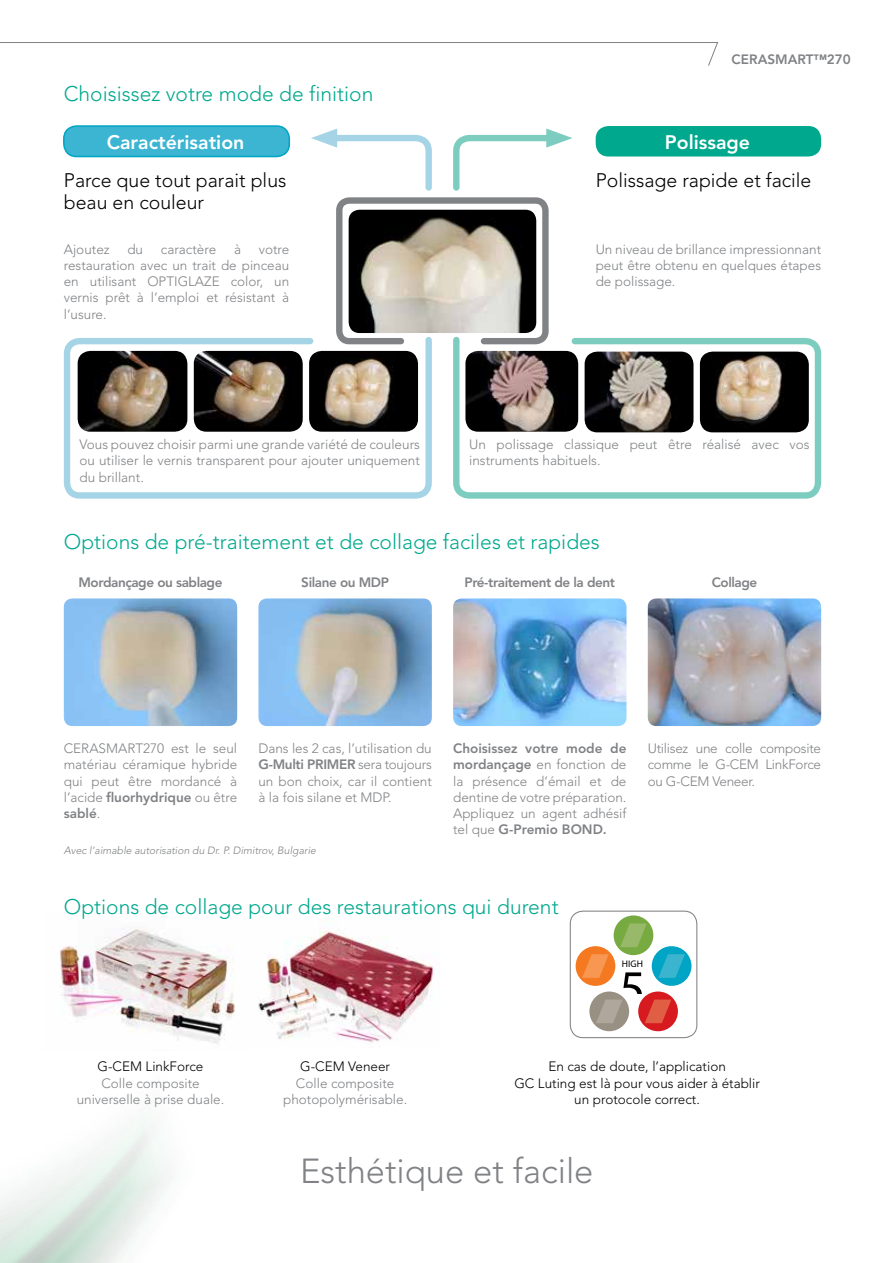
<style>
.page{position:relative;width:885px;height:1263px;background:#fff}
.page>*{position:absolute;margin:0;border:0;box-sizing:border-box;transform-origin:0 0}
.t1{font:50.25px "Myriad Pro";color:#000}
.t2{font:300 34.5px "Avenir LT Std";color:#808285}
.t3{font:300 21px "Avenir LT Std";color:#00a88e}
.t4{font:300 19.5px/22.5px "Avenir LT Std";color:#000}
.t5{font:800 19.5px "Avenir LT Std";color:#fff}
.t6{font:300 13.5px/16.2px "Avenir LT Std";color:#808285;text-align:justify}
.t7{font:300 13.5px/16.5px "Avenir LT Std";color:#000;text-align:center}
.t8{font:800 13.5px "Avenir LT Std";letter-spacing:-.03em;color:#808285}
.t9{font:800 13.5px "Avenir LT Std";color:#808285}
.t10{font:italic 300 10.5px "Avenir LT Std";color:#808285}
.t11{font:9.6px "Myriad Pro";color:#000}
.t12{font:8.55px "Myriad Pro";color:#000}
.s1{font-weight:800}
</style>
<div class="page">
<svg style="left:0;top:1120px;width:171px;height:143px"></svg>
<svg style="left:0;top:42px;width:718px;height:24px"></svg>
<img style="left:348px;top:210px;width:188px;height:123px">
<div style="left:336px;top:197px;width:212px;height:147px;border:6px solid #808285;border-radius:10px"></div>
<svg style="left:63px;top:334px;width:372px;height:165px"></svg>
<svg style="left:450px;top:334px;width:372px;height:165px"></svg>
<svg style="left:453px;top:129px;width:119px;height:62px"></svg>
<svg style="left:311px;top:129px;width:121px;height:62px"></svg>
<img style="left:60px;top:928px;width:175px;height:116px">
<img style="left:258px;top:930px;width:176px;height:113px">
<div style="left:569px;top:910px;width:128px;height:128px;border:1px solid #808285;border-radius:13px"></div>
<div style="left:613px;top:915px;width:40px;height:40px;background:#78aa42;border-radius:50%"></div>
<div style="left:575px;top:946px;width:40px;height:40px;background:#f47920;border-radius:50%"></div>
<div style="left:638px;top:991px;width:39px;height:40px;background:#d71920;border-radius:50%"></div>
<div style="left:651px;top:946px;width:40px;height:40px;background:#00a4c4;border-radius:50%"></div>
<div style="left:589px;top:991px;width:40px;height:40px;background:#989183;border-radius:50%"></div>
<svg style="left:645px;top:999px;width:26px;height:24px"></svg>
<svg style="left:596px;top:1000px;width:26px;height:23px"></svg>
<svg style="left:620px;top:923px;width:26px;height:24px"></svg>
<svg style="left:582px;top:954px;width:26px;height:24px"></svg>
<svg style="left:658px;top:954px;width:26px;height:24px"></svg>
<div style="left:64px;top:126px;width:225px;height:31px;background:#3cb5d2;border-radius:13px"></div>
<div style="left:63px;top:125px;width:227px;height:32px;border:2px solid #00a4c4;border-radius:13px"></div>
<div style="left:595px;top:126px;width:226px;height:31px;background:#00a88e;border-radius:13px"></div>
<img style="left:64px;top:598px;width:173px;height:128px">
<img style="left:647px;top:598px;width:174px;height:128px">
<img style="left:258px;top:598px;width:174px;height:128px">
<img style="left:453px;top:598px;width:173px;height:128px">
<h3 class="t3" style="left:64px;top:81px;width:311px">Choisissez votre mode de finition</h3>
<p class="t9" style="left:731px;top:51px;width:121px">CERASMART™270</p>
<h3 class="t5" style="left:107px;top:130px;width:139px">Caractérisation</h3>
<h3 class="t5" style="left:664px;top:130px;width:87px">Polissage</h3>
<h3 class="t4" style="left:64px;top:169px;width:224px">Parce que tout parait plus beau en couleur</h3>
<h3 class="t4" style="left:595px;top:169px;width:217px">Polissage rapide et facile</h3>
<p class="t6" style="left:64px;top:241px;width:47px">Ajoutez</p>
<p class="t6" style="left:127px;top:241px;width:17px">du</p>
<p class="t6" style="left:161px;top:241px;width:57px">caractère</p>
<p class="t6" style="left:234px;top:241px;width:9px">à</p>
<p class="t6" style="left:64px;top:241px;width:227px;text-indent:195px">votre restauration avec un trait de pinceau en utilisant OPTIGLAZE color, un vernis prêt à l‘emploi et résistant à l‘usure.</p>
<p class="t6" style="left:595px;top:241px;width:227px">Un niveau de brillance impressionnant peut être obtenu en quelques étapes de polissage.</p>
<p class="t6" style="left:80px;top:436px;width:342px">Vous pouvez choisir parmi une grande variété de couleurs ou utiliser le vernis transparent pour ajouter uniquement du brillant.</p>
<p class="t6" style="left:469px;top:436px;width:342px">Un polissage classique peut être réalisé avec vos instruments habituels.</p>
<h3 class="t3" style="left:64px;top:529px;width:537px">Options de pré-traitement et de collage faciles et rapides</h3>
<p class="t8" style="left:78px;top:575px;width:145px">Mordançage ou sablage</p>
<p class="t8" style="left:301px;top:575px;width:89px">Silane ou MDP</p>
<p class="t8" style="left:464px;top:575px;width:152px">Pré-traitement de la dent</p>
<p class="t8" style="left:711px;top:575px;width:47px">Collage</p>
<p class="t6" style="left:64px;top:740px;width:175px">CERASMART270 est le seul matériau céramique hybride qui peut être mordancé à l’acide <span class="s1">fluorhydrique</span> ou être <span class="s1">sablé</span>.</p>
<p class="t6" style="left:258px;top:740px;width:175px">Dans les 2 cas, l’utilisation du <span class="s1">G-Multi PRIMER</span> sera toujours un bon choix, car il contient à la fois silane et MDP.</p>
<p class="t6" style="left:453px;top:740px;width:175px"><span class="s1">Choisissez votre mode de mordançage</span> en fonction de la présence d’émail et de dentine de votre préparation.<br>Appliquez un agent adhésif tel que <span class="s1">G-Premio BOND.</span></p>
<p class="t6" style="left:647px;top:740px;width:175px">Utilisez une colle composite comme le G-CEM LinkForce ou G-CEM Veneer.</p>
<p class="t10" style="left:64px;top:844px;width:254px">Avec l’aimable autorisation du Dr. P. Dimitrov, Bulgarie</p>
<h3 class="t3" style="left:64px;top:895px;width:496px">Options de collage pour des restaurations qui durent</h3>
<p class="t11" style="left:622px;top:958px;width:22px">HIGH</p>
<h1 class="t1" style="left:619px;top:957px;width:27px">5</h1>
<p class="t7" style="left:98px;top:1058px;width:107px">G-CEM LinkForce</p>
<p class="t6" style="left:77px;top:1075px;width:149px;text-align:center">Colle composite universelle à prise duale.</p>
<p class="t7" style="left:300px;top:1058px;width:91px">G-CEM Veneer</p>
<p class="t6" style="left:283px;top:1075px;width:126px;text-align:center">Colle composite photopolymérisable.</p>
<p class="t7" style="left:514px;top:1058px;width:247px">En cas de doute, l’application<br>GC Luting est là pour vous aider à établir un protocole correct.</p>
<p class="t12" style="left:598px;top:1063px;width:72px">LUTING SOLUTIONS</p>
<h2 class="t2" style="left:300px;top:1150px;width:295px">Esthétique et facile</h2>
</div>
